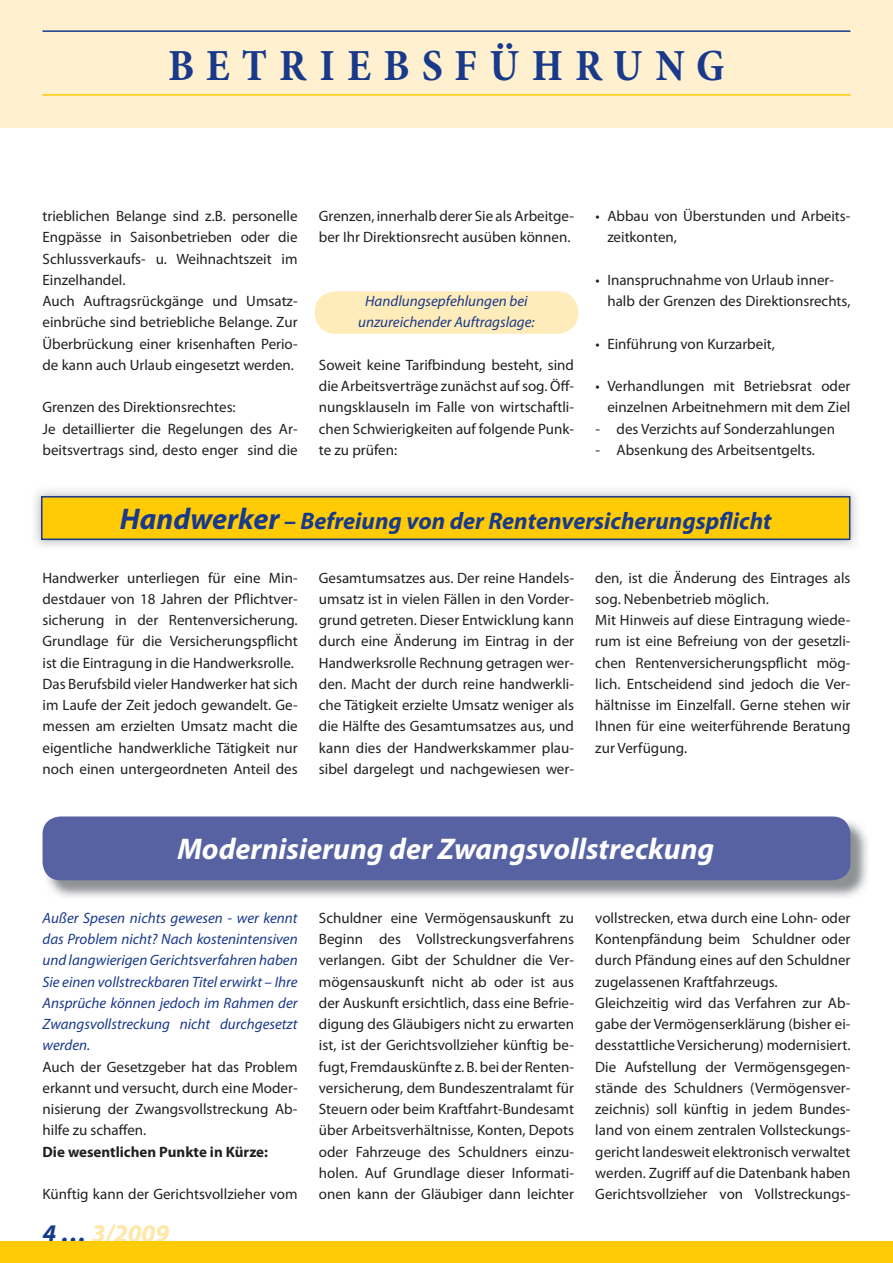
<style>
.page{position:relative;width:893px;height:1263px;background:#fff}
.page>*{position:absolute;margin:0;border:0;box-sizing:border-box;transform-origin:0 0}
.t1{font:700 condensed 45px "Minion Pro";letter-spacing:.27em;color:#19398a}
.t2{font:italic 700 30px "Myriad Pro";color:#fff}
.t3{font:italic 700 25.5px "Myriad Pro";color:#ffe7a7}
.t4{font:italic 700 24px "Myriad Pro";color:#19398a}
.t5{font:15px/21.3px "Myriad Pro";color:#231f20}
.t6{font:italic 15px/21.3px "Myriad Pro";color:#19398a;text-align:center}
.t7{font:700 15px "Myriad Pro";color:#231f20}
.s1{font-size:30px}
.s2{color:#19398a}
</style>
<div class="page">
<div style="left:0;top:0;width:893px;height:128px;background:#fff1d0"></div>
<div style="left:0;top:1242px;width:893px;height:21px;background:#ffcb04"></div>
<div style="left:315px;top:291px;width:263px;height:43px;background:#ffecbb;border-radius:21px"></div>
<hr style="left:43px;top:30px;width:807px;height:2px;background:#19398a">
<hr style="left:43px;top:94px;width:807px;height:2px;background:#ffcb04">
<img style="left:44px;top:818px;width:824px;height:80px">
<div style="left:43px;top:816px;width:807px;height:64px;background:#5762a3;border-radius:18px"></div>
<img style="left:34px;top:489px;width:823px;height:57px">
<div style="left:42px;top:497px;width:808px;height:42px;background:#ffcb04"></div>
<div style="left:41px;top:496px;width:809px;height:44px;border:2px solid #19398a"></div>
<h1 class="t1" style="left:168px;top:38px;width:558px">BETRIEBSFÜHRUNG</h1>
<p class="t5" style="left:43px;top:207px;width:257px">trieblichen Belange sind z.B. personelle Engpässe in Saisonbetrieben oder die Schlussverkaufs- u. Weihnachtszeit im Einzelhandel.<br>Auch Auftragsrückgänge und Umsatz&shy;einbrüche sind betriebliche Belange. Zur Überbrückung einer krisenhaften Perio&shy;de kann auch Urlaub eingesetzt werden.</p>
<p class="t5" style="left:43px;top:398px;width:257px">Grenzen des Direktionsrechtes:<br>Je detaillierter die Regelungen des Ar&shy;beitsvertrags sind, desto enger sind die</p>
<p class="t5" style="left:319px;top:207px;width:257px">Grenzen, innerhalb derer Sie als Arbeitge&shy;ber Ihr Direktionsrecht ausüben können.</p>
<p class="t6" style="left:358px;top:292px;width:178px">Handlungsepfehlungen bei unzureichender Auftragslage:</p>
<p class="t5" style="left:319px;top:356px;width:257px;text-align:justify">Soweit keine Tarifbindung besteht, sind die Arbeitsverträge zunächst auf sog. Öff&shy;nungsklauseln im Falle von wirtschaftli&shy;chen Schwierigkeiten auf folgende Punk&shy;te zu prüfen:</p>
<p class="t5" style="left:607px;top:207px;width:245px;text-indent:-12px">• Abbau von Überstunden und Arbeits&shy;zeitkonten,</p>
<p class="t5" style="left:607px;top:271px;width:245px;text-indent:-12px">• Inanspruchnahme von Urlaub inner&shy;halb der Grenzen des Direktionsrechts,</p>
<p class="t5" style="left:595px;top:334px;width:181px">• Einführung von Kurzarbeit,</p>
<p class="t5" style="left:595px;top:377px;width:257px;text-align:right">• Verhandlungen mit Betriebsrat oder einzelnen Arbeitnehmern mit dem Ziel</p>
<p class="t5" style="left:595px;top:420px;width:241px">- des Verzichts auf Sonderzahlungen</p>
<p class="t5" style="left:595px;top:441px;width:221px">- Absenkung des Arbeitsentgelts.</p>
<h3 class="t4" style="left:120px;top:512px;width:653px"><span class="s1">Handwerker</span> – Befreiung von der Rentenversicherungspflicht</h3>
<p class="t5" style="left:43px;top:568px;width:257px">Handwerker unterliegen für eine Min&shy;destdauer von 18 Jahren der Pflichtver&shy;sicherung in der Rentenversicherung.<br>Grundlage für die Versicherungspflicht ist die Eintragung in die Handwerksrolle.<br>Das Berufsbild vieler Handwerker hat sich im Laufe der Zeit jedoch gewandelt. Ge&shy;messen am erzielten Umsatz macht die eigentliche handwerkliche Tätigkeit nur noch einen untergeordneten Anteil des</p>
<p class="t5" style="left:319px;top:568px;width:257px;text-align:justify">Gesamtumsatzes aus. Der reine Handels&shy;umsatz ist in vielen Fällen in den Vorder&shy;grund getreten. Dieser Entwicklung kann durch eine Änderung im Eintrag in der Handwerksrolle Rechnung getragen wer&shy;den. Macht der durch reine handwerkli&shy;che Tätigkeit erzielte Umsatz weniger als die Hälfte des Gesamtumsatzes aus, und kann dies der Handwerkskammer plau&shy;sibel dargelegt und nachgewiesen wer-</p>
<p class="t5" style="left:595px;top:568px;width:257px">den, ist die Änderung des Eintrages als sog. Nebenbetrieb möglich.<br>Mit Hinweis auf diese Eintragung wiede&shy;rum ist eine Befreiung von der gesetzli&shy;chen Rentenversicherungspflicht mög&shy;lich. Entscheidend sind jedoch die Ver&shy;hältnisse im Einzelfall. Gerne stehen wir Ihnen für eine weiterführende Beratung zur Verfügung.</p>
<h2 class="t2" style="left:177px;top:838px;width:538px">Modernisierung der Zwangsvollstreckung</h2>
<p class="t6" style="left:43px;top:908px;width:257px;text-align:justify">Außer Spesen nichts gewesen - wer kennt das Problem nicht? Nach kostenintensiven und langwierigen Gerichtsverfahren haben Sie einen vollstreckbaren Titel erwirkt – Ihre Ansprüche können jedoch im Rahmen der Zwangsvollstreckung nicht durchgesetzt werden.</p>
<p class="t5" style="left:43px;top:1057px;width:257px;text-align:justify">Auch der Gesetzgeber hat das Problem erkannt und versucht, durch eine Moder&shy;nisierung der Zwangsvollstreckung Ab&shy;hilfe zu schaffen.</p>
<p class="t7" style="left:43px;top:1146px;width:227px">Die wesentlichen Punkte in Kürze:</p>
<p class="t5" style="left:43px;top:1185px;width:257px">Künftig kann der Gerichtsvollzieher vom</p>
<h3 class="t3" style="left:43px;top:1223px;width:128px"><span class="s2">4 …</span> 3/2009</h3>
<p class="t5" style="left:319px;top:909px;width:257px;text-align:justify">Schuldner eine Vermögensauskunft zu Beginn des Vollstreckungsverfahrens verlangen. Gibt der Schuldner die Ver&shy;mögensauskunft nicht ab oder ist aus der Auskunft ersichtlich, dass eine Befrie&shy;digung des Gläubigers nicht zu erwarten ist, ist der Gerichtsvollzieher künftig be&shy;fugt, Fremdauskünfte z. B. bei der Renten&shy;versicherung, dem Bundeszentralamt für Steuern oder beim Kraftfahrt-Bundesamt über Arbeitsverhältnisse, Konten, Depots oder Fahrzeuge des Schuldners einzu&shy;holen. Auf Grundlage dieser Informati&shy;onen kann der Gläubiger dann leichter</p>
<p class="t5" style="left:595px;top:908px;width:257px">vollstrecken, etwa durch eine Lohn- oder Kontenpfändung beim Schuldner oder durch Pfändung eines auf den Schuldner zugelassenen Kraftfahrzeugs.<br>Gleichzeitig wird das Verfahren zur Ab&shy;gabe der Vermögenserklärung (bisher ei&shy;desstattliche Versicherung) modernisiert.<br>Die Aufstellung der Vermögensgegen&shy;stände des Schuldners (Vermögensver&shy;zeichnis) soll künftig in jedem Bundes&shy;land von einem zentralen Vollsteckungs&shy;gericht landesweit elektronisch verwaltet werden. Zugriff auf die Datenbank haben Gerichtsvollzieher von Vollstreckungs-</p>
</div>
